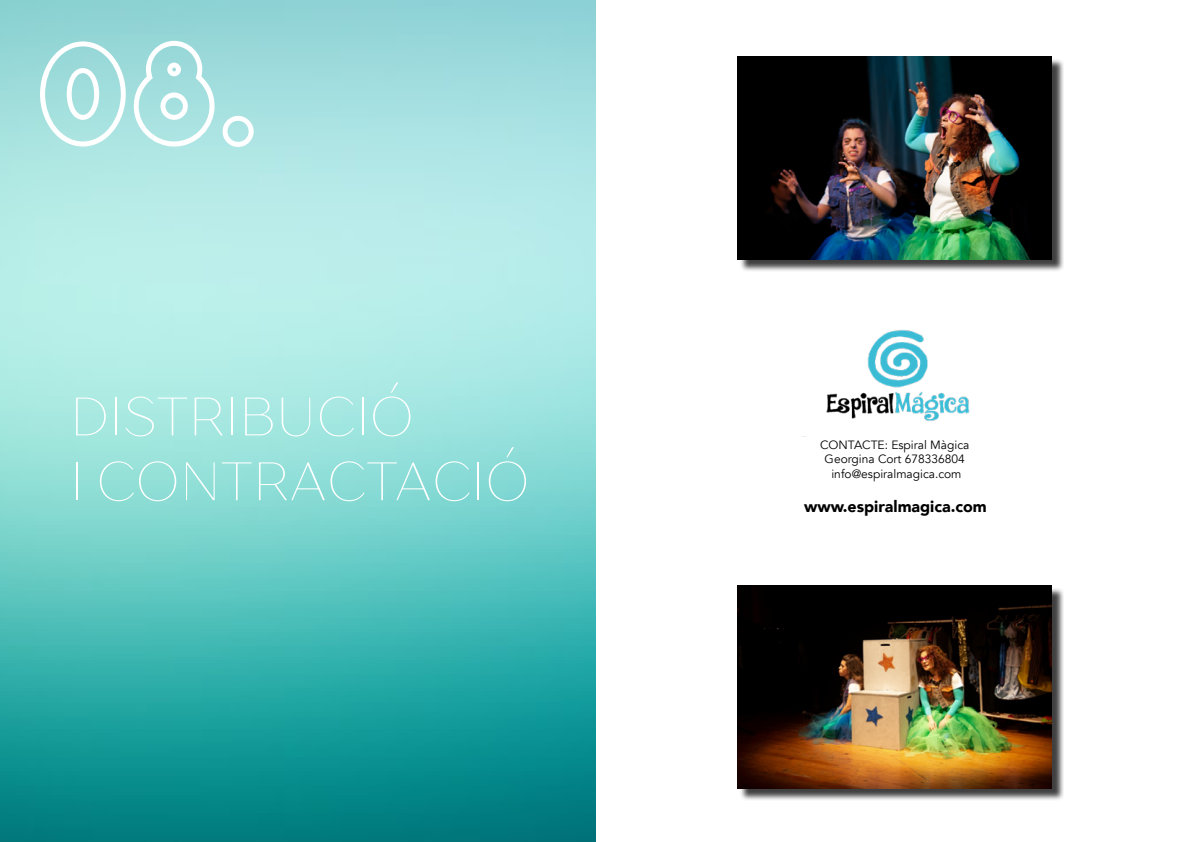
<style>
.page{position:relative;width:1191px;height:842px;background:#fff}
.page>*{position:absolute;margin:0;border:0;box-sizing:border-box;transform-origin:0 0}
.t1{font:133.5px "Vinnie Boom Bah NF";color:#fff}
.t2{font:54px/64.8px "Drugs";color:#fff}
.t3{font:900 16px "Avenir";color:#000}
.t4{font:12px/14.4px "Avenir";color:#000;text-align:center}
</style>
<div class="page">
<img style="left:0;top:0;width:595px;height:842px">
<img style="left:802px;top:329px;width:168px;height:108px">
<div style="left:739px;top:58px;width:325px;height:214px;background:#000;opacity:.75"></div>
<img style="left:737px;top:57px;width:315px;height:203px">
<div style="left:739px;top:587px;width:325px;height:214px;background:#000;opacity:.75"></div>
<img style="left:737px;top:585px;width:315px;height:203px">
<h1 class="t1" style="left:36px;top:-7px;width:223px">08.</h1>
<h2 class="t2" style="left:70px;top:383px;width:461px">DISTRIBUCIÓ<br>I CONTRACTACIÓ</h2>
<p class="t4" style="left:820px;top:438px;width:151px">CONTACTE: Espiral Màgica<br>Georgina Cort 678336804 info@espiralmagica.com</p>
<h3 class="t3" style="left:804px;top:493px;width:184px">www.espiralmagica.com</h3>
</div>
